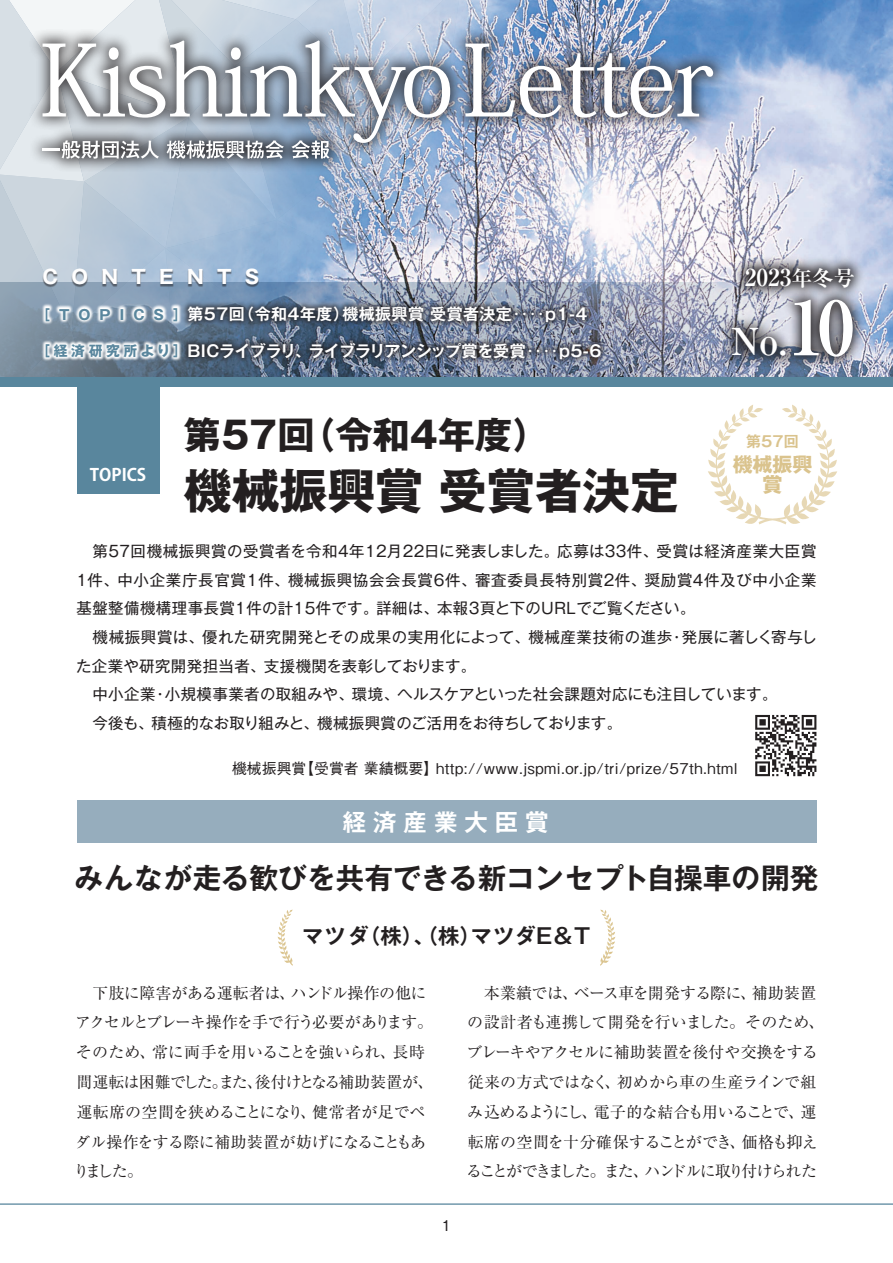
<style>
.page{position:relative;width:893px;height:1263px;background:#fff}
.page>*{position:absolute;margin:0;border:0;box-sizing:border-box;transform-origin:0 0}
.t1{font:700 47.85px "Gothic MB101 Pr 6 N";color:#231f20}
.t2{font:700 37.2px "Gothic MB101 Pr 6 N";color:#231f20}
.t3{font:700 37.2px "Ryumin Pr 6 N";color:#fff}
.t4{font:700 28.65px "Gothic MB101 Pr 6 N De";color:#231f20}
.t5{font:700 23.4px "Ryumin Pr 6 N";color:#fff}
.t6{font:700 23.4px "Gothic MB101 Pr 6 N De";letter-spacing:.3em;color:#fff}
.t7{font:700 21.3px "Gothic MB101 Pr 6 N De";letter-spacing:.05em;color:#231f20}
.t8{font:700 19.95px/20px "Gothic MB101 Pr 6 N";color:#dac38d;text-align:center}
.t9{font:700 19.2px "Gothic MB101 Pr 6 N";letter-spacing:.695em;color:#fff}
.t10{font:700 16.95px "Koz Go Pr 6 N";color:#fff}
.t11{font:15.9px/29.7px "Ryumin Pr 6 N";letter-spacing:-.04em;color:#231f20}
.t12{font:700 15.9px "Gothic MB101 Pr 6 N De";letter-spacing:-.015em;color:#fff}
.t13{font:700 15.9px "Gothic MB101 Pr 6 N De";letter-spacing:.03em;color:#fff}
.t14{font:15.45px/28.7px "Gothic MB101 Pr 6 N";letter-spacing:.03em;color:#231f20}
.t15{font:700 15px "Gothic MB101 Pr 6 N De";color:#dac38d}
.t16{font:500 14.85px "Gothic BBB Pr 6 N";letter-spacing:.03em;color:#231f20}
.t17{font:700 13.8px "Gothic MB101 Pr 6 N";letter-spacing:.26em;color:#59869d}
.s1{font-size:21px}
.s2{font-size:74.4px}
</style>
<div class="page">
<img style="left:600px;top:0;width:293px;height:377px">
<svg style="left:0;top:0;width:600px;height:283px;background:#b9c7da"></svg>
<svg style="left:0;top:283px;width:816px;height:94px;background:#8593a9"></svg>
<hr style="left:0;top:1203px;width:893px;height:2px;background:#59869d">
<div style="left:28px;top:26px;width:700px;height:147px;background:#231f20;opacity:.8"></div>
<img style="left:465px;top:44px;width:248px;height:74px">
<svg style="left:43px;top:40px;width:407px;height:119px"></svg>
<svg style="left:719px;top:255px;width:148px;height:115px;background:#8b8d98"></svg>
<div style="left:42px;top:269px;width:217px;height:18px;background:#231f20;opacity:.5"></div>
<div style="left:0;top:377px;width:893px;height:10px;background:#59869d"></div>
<div style="left:77px;top:377px;width:82px;height:117px;background:#59869d"></div>
<svg style="left:708px;top:405px;width:129px;height:120px"></svg>
<div style="left:77px;top:800px;width:739px;height:43px;background:#96adbd"></div>
<svg style="left:278px;top:909px;width:15px;height:57px"></svg>
<svg style="left:600px;top:909px;width:15px;height:57px"></svg>
<svg style="left:42px;top:303px;width:139px;height:58px"></svg>
<div style="left:181px;top:300px;width:426px;height:65px;background:#231f20;opacity:.7"></div>
<svg style="left:755px;top:715px;width:61px;height:61px"></svg>
<p class="t9" style="left:43px;top:261px;width:218px">CONTENTS</p>
<p class="t17" style="left:37px;top:303px;width:152px">［TOPICS］</p>
<p class="t17" style="left:37px;top:339px;width:152px">［経済研究所より］</p>
<p class="t13" style="left:187px;top:301px;width:402px">第57回（令和4年度）機械振興賞 受賞者決定‥‥p1-4</p>
<p class="t12" style="left:187px;top:337px;width:416px">BICライブラリ、ライブラリアンシップ賞を受賞‥‥p5-6</p>
<h3 class="t5" style="left:745px;top:259px;width:111px">2023<span class="s1">年冬号</span></h3>
<h2 class="t3" style="left:731px;top:312px;width:125px">No.<span class="s2">10</span></h2>
<h2 class="t2" style="left:184px;top:404px;width:367px">第57回（令和4年度）</h2>
<h1 class="t1" style="left:184px;top:451px;width:496px">機械振興賞 受賞者決定</h1>
<p class="t14" style="left:76px;top:535px;width:742px">　第57回機械振興賞の受賞者を令和4年12月22日に発表しました。応募は33件、受賞は経済産業大臣賞1件、中小企業庁長官賞１件、機械振興協会会長賞６件、審査委員長特別賞2件、奨励賞4件及び中小企業基盤整備機構理事長賞1件の計15件です。詳細は、本報３頁と下のＵＲＬでご覧ください。<br>　機械振興賞は、優れた研究開発とその成果の実用化によって、機械産業技術の進歩・発展に著しく寄与した企業や研究開発担当者、支援機関を表彰しております。<br>　中小企業・小規模事業者の取組みや、環境、ヘルスケアといった社会課題対応にも注目しています。<br>　今後も、積極的なお取り組みと、機械振興賞のご活用をお待ちしております。</p>
<p class="t15" style="left:746px;top:428px;width:54px">第57回</p>
<p class="t8" style="left:733px;top:454px;width:81px">機械振興賞</p>
<p class="t10" style="left:90px;top:465px;width:58px">TOPICS</p>
<p class="t16" style="left:232px;top:756px;width:507px">機械振興賞【受賞者 業績概要】http://www.jspmi.or.jp/tri/prize/57th.html</p>
<h3 class="t6" style="left:343px;top:802px;width:207px">経済産業大臣賞</h3>
<h3 class="t4" style="left:74px;top:854px;width:746px">みんなが走る歓びを共有できる新コンセプト自操車の開発</h3>
<h3 class="t7" style="left:302px;top:918px;width:289px">マツダ（株）、（株）マツダE&amp;T</h3>
<p class="t11" style="left:73px;top:977px;width:361px">　下肢に障害がある運転者は、ハンドル操作の他にアクセルとブレーキ操作を手で行う必要があります。そのため、常に両手を用いることを強いられ、長時間運転は困難でした。また、後付けとなる補助装置が、運転席の空間を狭めることになり、健常者が足でペダル操作をする際に補助装置が妨げになることもありました。</p>
<p class="t11" style="left:466px;top:977px;width:360px">　本業績では、ベース車を開発する際に、補助装置の設計者も連携して開発を行いました。そのため、ブレーキやアクセルに補助装置を後付や交換をする従来の方式ではなく、初めから車の生産ラインで組み込めるようにし、電子的な結合も用いることで、運転席の空間を十分確保することができ、価格も抑えることができました。また、ハンドルに取り付けられた</p>
<p class="t16" style="left:442px;top:1214px;width:11px">1</p>
</div>
